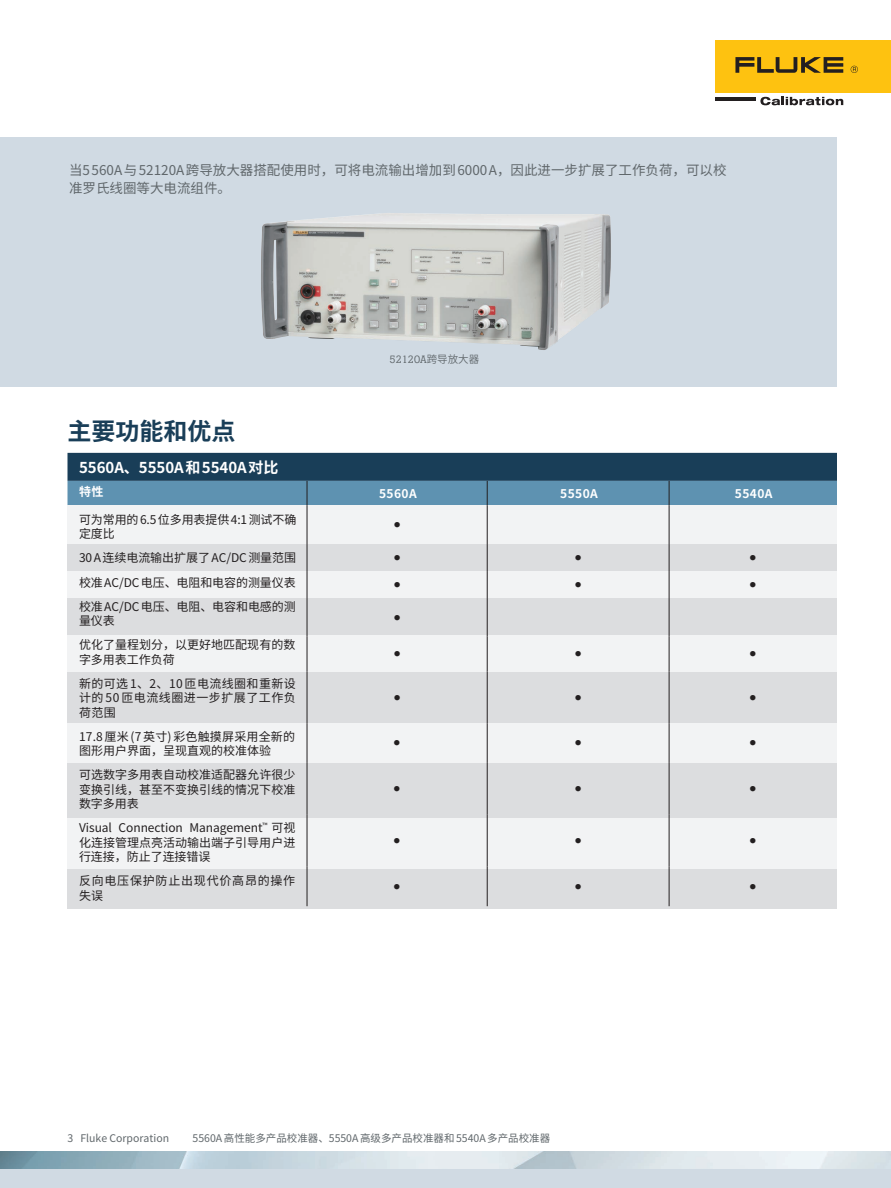
<style>
.page{position:relative;width:891px;height:1188px;background:#fff}
.page>*{position:absolute;margin:0;border:0;box-sizing:border-box;transform-origin:0 0}
.t1{font:700 24px "Source Han Sans CN";color:#193e58}
.t2{font:15px/32.7px "Helvetica Neue LT Pro";color:#231f20}
.t3{font:700 15px "Source Han Sans CN";color:#fff}
.t4{font:13.5px/18px "Source Han Sans CN";color:#60676b}
.t5{font:12px/14.4px "Source Han Sans CN";color:#231f20}
.t6{font:12px/24.2px "Source Han Sans CN";letter-spacing:.035em;color:#231f20}
.t7{font:12px/14.4px "Source Han Sans CN";letter-spacing:.04em;color:#231f20}
.t8{font:12px/14.4px "Source Han Sans CN";letter-spacing:.065em;color:#231f20}
.t9{font:700 12px "Source Han Sans CN";letter-spacing:.04em;color:#fff}
.t10{font:10.5px "Source Han Sans CN";color:#60676b}
.t11{font:10.5px "Boton Pro";color:#60676b}
.s1{font-family:"Source Han Sans CN"}
</style>
<div class="page">
<div style="left:669px;top:818px;width:168px;height:52px;background:#f2f3f4"></div>
<div style="left:487px;top:818px;width:182px;height:52px;background:#f2f3f4"></div>
<div style="left:307px;top:818px;width:180px;height:52px;background:#f2f3f4"></div>
<div style="left:68px;top:818px;width:239px;height:52px;background:#f2f3f4"></div>
<div style="left:669px;top:723px;width:168px;height:40px;background:#f2f3f4"></div>
<div style="left:487px;top:723px;width:182px;height:40px;background:#f2f3f4"></div>
<div style="left:307px;top:723px;width:180px;height:40px;background:#f2f3f4"></div>
<div style="left:68px;top:723px;width:239px;height:40px;background:#f2f3f4"></div>
<div style="left:669px;top:571px;width:168px;height:27px;background:#f2f3f4"></div>
<div style="left:487px;top:571px;width:182px;height:27px;background:#f2f3f4"></div>
<div style="left:307px;top:571px;width:180px;height:27px;background:#f2f3f4"></div>
<div style="left:68px;top:571px;width:239px;height:27px;background:#f2f3f4"></div>
<div style="left:669px;top:506px;width:168px;height:38px;background:#f2f3f4"></div>
<div style="left:487px;top:506px;width:182px;height:38px;background:#f2f3f4"></div>
<div style="left:307px;top:506px;width:180px;height:38px;background:#f2f3f4"></div>
<div style="left:68px;top:506px;width:239px;height:38px;background:#f2f3f4"></div>
<div style="left:669px;top:870px;width:168px;height:39px;background:#dcdddf"></div>
<div style="left:487px;top:870px;width:182px;height:39px;background:#dcdddf"></div>
<div style="left:307px;top:870px;width:180px;height:39px;background:#dcdddf"></div>
<div style="left:68px;top:870px;width:239px;height:39px;background:#dcdddf"></div>
<div style="left:669px;top:763px;width:168px;height:55px;background:#dcdddf"></div>
<div style="left:487px;top:763px;width:182px;height:55px;background:#dcdddf"></div>
<div style="left:307px;top:763px;width:180px;height:55px;background:#dcdddf"></div>
<div style="left:68px;top:763px;width:239px;height:55px;background:#dcdddf"></div>
<div style="left:669px;top:671px;width:168px;height:52px;background:#dcdddf"></div>
<div style="left:487px;top:671px;width:182px;height:52px;background:#dcdddf"></div>
<div style="left:307px;top:671px;width:180px;height:52px;background:#dcdddf"></div>
<div style="left:68px;top:671px;width:239px;height:52px;background:#dcdddf"></div>
<div style="left:669px;top:598px;width:168px;height:37px;background:#dcdddf"></div>
<div style="left:487px;top:598px;width:182px;height:37px;background:#dcdddf"></div>
<div style="left:307px;top:598px;width:180px;height:37px;background:#dcdddf"></div>
<div style="left:68px;top:598px;width:239px;height:37px;background:#dcdddf"></div>
<div style="left:669px;top:635px;width:168px;height:36px;background:#f2f3f4"></div>
<div style="left:487px;top:635px;width:182px;height:36px;background:#f2f3f4"></div>
<div style="left:307px;top:635px;width:180px;height:36px;background:#f2f3f4"></div>
<div style="left:68px;top:635px;width:239px;height:36px;background:#f2f3f4"></div>
<div style="left:669px;top:544px;width:168px;height:27px;background:#dcdddf"></div>
<div style="left:487px;top:544px;width:182px;height:27px;background:#dcdddf"></div>
<div style="left:307px;top:544px;width:180px;height:27px;background:#dcdddf"></div>
<div style="left:68px;top:544px;width:239px;height:27px;background:#dcdddf"></div>
<hr style="left:669px;top:506px;width:1px;height:38px;background:#231f20">
<svg style="left:669px;top:544px;width:1px;height:54px"></svg>
<hr style="left:669px;top:598px;width:1px;height:38px;background:#231f20">
<hr style="left:669px;top:636px;width:1px;height:35px;background:#231f20">
<hr style="left:669px;top:671px;width:1px;height:52px;background:#231f20">
<hr style="left:669px;top:723px;width:1px;height:40px;background:#231f20">
<hr style="left:669px;top:763px;width:1px;height:52px;background:#231f20">
<hr style="left:669px;top:815px;width:1px;height:52px;background:#231f20">
<hr style="left:487px;top:867px;width:1px;height:39px;background:#231f20">
<hr style="left:669px;top:867px;width:1px;height:39px;background:#231f20">
<svg style="left:68px;top:453px;width:769px;height:53px;background:#3c6783"></svg>
<hr style="left:307px;top:506px;width:1px;height:38px;background:#231f20">
<hr style="left:487px;top:506px;width:1px;height:38px;background:#231f20">
<svg style="left:307px;top:544px;width:1px;height:54px"></svg>
<svg style="left:487px;top:544px;width:1px;height:54px"></svg>
<hr style="left:307px;top:598px;width:1px;height:38px;background:#231f20">
<hr style="left:487px;top:598px;width:1px;height:38px;background:#231f20">
<hr style="left:307px;top:636px;width:1px;height:35px;background:#231f20">
<hr style="left:487px;top:636px;width:1px;height:35px;background:#231f20">
<hr style="left:307px;top:671px;width:1px;height:52px;background:#231f20">
<hr style="left:487px;top:671px;width:1px;height:52px;background:#231f20">
<hr style="left:307px;top:723px;width:1px;height:40px;background:#231f20">
<hr style="left:487px;top:723px;width:1px;height:40px;background:#231f20">
<hr style="left:307px;top:763px;width:1px;height:52px;background:#231f20">
<hr style="left:487px;top:763px;width:1px;height:52px;background:#231f20">
<hr style="left:307px;top:815px;width:1px;height:52px;background:#231f20">
<hr style="left:487px;top:815px;width:1px;height:52px;background:#231f20">
<hr style="left:307px;top:867px;width:1px;height:39px;background:#231f20">
<div style="left:0;top:137px;width:837px;height:250px;background:#d0dae3"></div>
<img style="left:261px;top:213px;width:350px;height:137px">
<img style="left:0;top:1152px;width:891px;height:18px">
<div style="left:0;top:1170px;width:891px;height:18px;background:#d0dae3"></div>
<div style="left:716px;top:40px;width:175px;height:53px;background:#fec210"></div>
<svg style="left:735px;top:57px;width:108px;height:16px"></svg>
<svg style="left:851px;top:66px;width:7px;height:7px"></svg>
<hr style="left:716px;top:97px;width:40px;height:4px;background:#231f20">
<svg style="left:760px;top:97px;width:83px;height:8px"></svg>
<p class="t4" style="left:69px;top:161px;width:659px">当5 560A 与 52120A 跨导放大器搭配使用时，可将电流输出增加到 6000 A，因此进一步扩展了工作负荷，可以校准罗氏线圈等大电流组件。</p>
<h1 class="t1" style="left:68px;top:417px;width:169px">主要功能和优点</h1>
<p class="t3" style="left:79px;top:459px;width:201px">5560A、5550A 和 5540A 对比</p>
<p class="t9" style="left:79px;top:485px;width:26px">特性</p>
<p class="t5" style="left:79px;top:513px;width:219px">可为常用的 6.5 位多用表提供 4:1 测试不确定度比</p>
<p class="t5" style="left:79px;top:546px;width:219px;line-height:24.2px;text-align:justify">30 A 连续电流输出扩展了 AC/DC 测量范围校准 AC/DC 电压、电阻和电容的测量仪表校准 AC/DC 电压、电阻、电容和电感的测</p>
<p class="t5" style="left:79px;top:609px;width:218px;line-height:24.2px">量仪表<br>优化了量程划分，以更好地匹配现有的数</p>
<p class="t6" style="left:79px;top:647px;width:218px">字多用表工作负荷<br>新的可选 1、2、10 匝电流线圈和重新设</p>
<p class="t7" style="left:79px;top:691px;width:218px">计的 50 匝电流线圈进一步扩展了工作负荷范围</p>
<p class="t5" style="left:79px;top:729px;width:218px">17.8 厘米 (7 英寸) 彩色触摸屏采用全新的图形用户界面，呈现直观的校准体验</p>
<p class="t5" style="left:79px;top:768px;width:218px;text-align:justify">可选数字多用表自动校准适配器允许很少变换引线，甚至不变换引线的情况下校准数字多用表</p>
<p class="t5" style="left:79px;top:821px;width:218px;text-align:justify">Visual Connection Management<sup>™</sup> 可视化连接管理点亮活动输出端子引导用户进行连接，防止了连接错误</p>
<p class="t8" style="left:79px;top:874px;width:218px">反向电压保护防止出现代价高昂的操作失误</p>
<p class="t11" style="left:390px;top:353px;width:91px">52120A<span class="s1">跨导放大器</span></p>
<p class="t9" style="left:379px;top:486px;width:39px">5560A</p>
<p class="t9" style="left:560px;top:486px;width:39px">5550A</p>
<p class="t9" style="left:735px;top:486px;width:39px">5540A</p>
<p class="t2" style="left:393px;top:508px;width:9px">• •</p>
<p class="t2" style="left:574px;top:541px;width:9px">•</p>
<p class="t2" style="left:749px;top:541px;width:9px">•</p>
<p class="t2" style="left:393px;top:568px;width:9px">•</p>
<p class="t2" style="left:574px;top:568px;width:9px">•</p>
<p class="t2" style="left:749px;top:568px;width:9px">•</p>
<p class="t2" style="left:393px;top:601px;width:9px">•</p>
<p class="t2" style="left:393px;top:637px;width:9px">•</p>
<p class="t2" style="left:574px;top:637px;width:9px">•</p>
<p class="t2" style="left:749px;top:637px;width:9px">•</p>
<p class="t2" style="left:393px;top:681px;width:9px">•</p>
<p class="t2" style="left:574px;top:681px;width:9px">•</p>
<p class="t2" style="left:749px;top:681px;width:9px">•</p>
<p class="t2" style="left:393px;top:726px;width:9px">•</p>
<p class="t2" style="left:574px;top:726px;width:9px">•</p>
<p class="t2" style="left:749px;top:726px;width:9px">•</p>
<p class="t2" style="left:393px;top:772px;width:9px">•</p>
<p class="t2" style="left:574px;top:772px;width:9px">•</p>
<p class="t2" style="left:749px;top:772px;width:9px">•</p>
<p class="t2" style="left:393px;top:824px;width:9px">•</p>
<p class="t2" style="left:574px;top:824px;width:9px">•</p>
<p class="t2" style="left:749px;top:824px;width:9px">•</p>
<p class="t2" style="left:393px;top:870px;width:9px">•</p>
<p class="t2" style="left:574px;top:870px;width:9px">•</p>
<p class="t2" style="left:749px;top:870px;width:9px">•</p>
<p class="t10" style="left:67px;top:1132px;width:103px">3 Fluke Corporation</p>
<p class="t10" style="left:193px;top:1132px;width:359px">5560A 高性能多产品校准器、5550A 高级多产品校准器和 5540A 多产品校准器</p>
</div>
